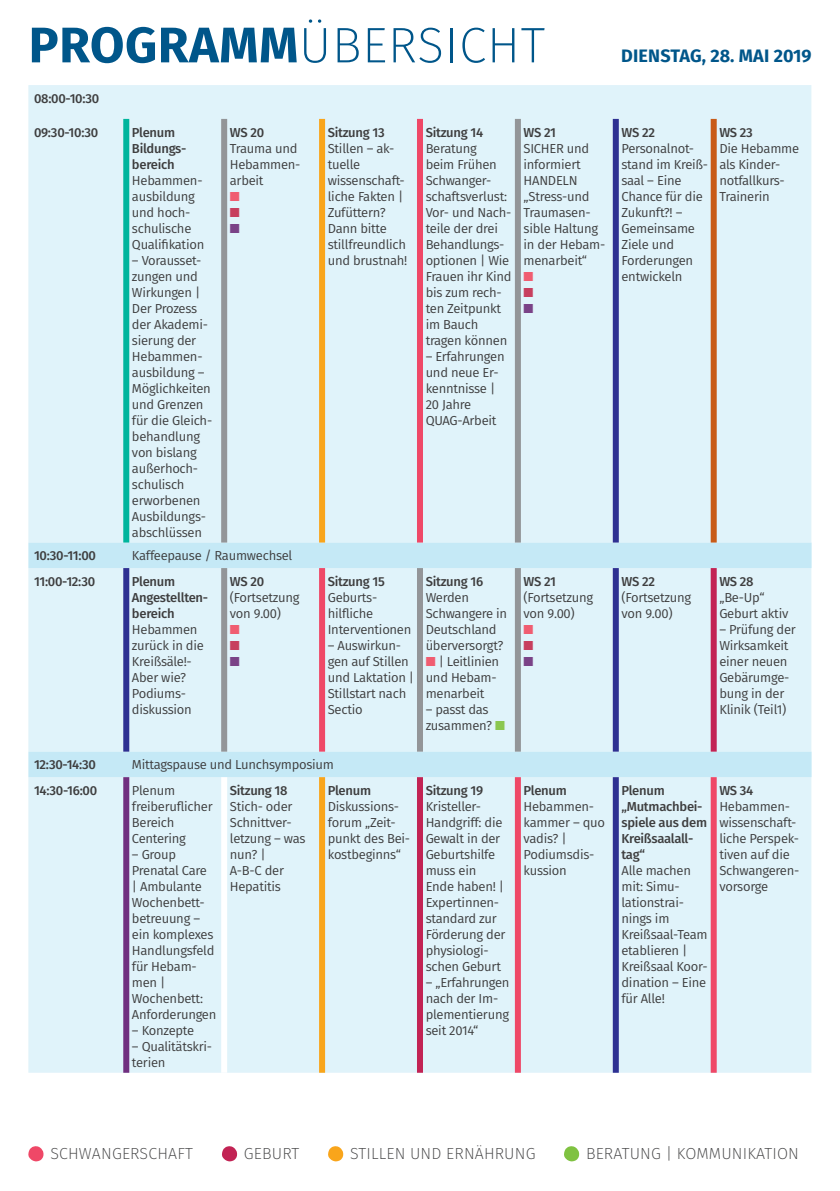
<style>
.page{position:relative;width:840px;height:1191px;background:#fff}
.page>*{position:absolute;margin:0;border:0;box-sizing:border-box;transform-origin:0 0}
.t1{font:200 50px "Fira Sans";letter-spacing:.01em;color:#00568a}
.t2{font:700 18px "Fira Sans";color:#00568a}
.t3{font:200 16px "Fira Sans";letter-spacing:.01em;color:#3e3e3f}
.t4{font:13px/16px "Fira Sans";letter-spacing:-.02em;color:#3e3e3f}
.t5{font:500 13px/16px "Fira Sans";letter-spacing:-.02em;color:#3e3e3f}
.t6{font:13px "Zapf Dingbats";color:#f05d71}
.t7{font:13px "Zapf Dingbats";color:#c73f5e}
.t8{font:13px "Zapf Dingbats";color:#7a4287}
.s1{font-weight:700}
.s2{color:#f05d71}
.s3{color:#8bc750}
</style>
<div class="page">
<div style="left:28px;top:85px;width:783px;height:987px;background:#e0f3fa"></div>
<svg style="left:811px;top:85px;width:1px;height:987px"></svg>
<svg style="left:28px;top:542px;width:783px;height:235px;background:#d9f0f8"></svg>
<div style="left:123px;top:119px;width:6px;height:423px;background:#00b59d"></div>
<div style="left:221px;top:119px;width:6px;height:423px;background:#939598"></div>
<div style="left:417px;top:119px;width:6px;height:423px;background:#ef4867"></div>
<div style="left:514px;top:119px;width:6px;height:423px;background:#939598"></div>
<div style="left:319px;top:568px;width:6px;height:183px;background:#ef4867"></div>
<div style="left:417px;top:568px;width:6px;height:183px;background:#939598"></div>
<div style="left:514px;top:568px;width:6px;height:183px;background:#939598"></div>
<div style="left:710px;top:568px;width:6px;height:183px;background:#c22354"></div>
<div style="left:221px;top:777px;width:6px;height:295px;background:#fff"></div>
<div style="left:123px;top:777px;width:6px;height:295px;background:#712f7f"></div>
<div style="left:319px;top:777px;width:6px;height:295px;background:#f9a51b"></div>
<div style="left:417px;top:777px;width:6px;height:295px;background:#c22354"></div>
<div style="left:514px;top:777px;width:6px;height:295px;background:#ef4867"></div>
<div style="left:710px;top:777px;width:6px;height:295px;background:#ef4867"></div>
<div style="left:612px;top:119px;width:6px;height:423px;background:#2e3092"></div>
<div style="left:123px;top:568px;width:6px;height:183px;background:#2e3092"></div>
<div style="left:221px;top:568px;width:6px;height:183px;background:#939598"></div>
<div style="left:612px;top:568px;width:6px;height:183px;background:#2e3092"></div>
<div style="left:612px;top:777px;width:6px;height:295px;background:#2e3092"></div>
<div style="left:319px;top:119px;width:6px;height:423px;background:#f9a51b"></div>
<div style="left:710px;top:119px;width:6px;height:423px;background:#c85b18"></div>
<svg style="left:28px;top:1146px;width:16px;height:15px"></svg>
<svg style="left:328px;top:1146px;width:15px;height:15px"></svg>
<svg style="left:222px;top:1146px;width:15px;height:15px"></svg>
<svg style="left:564px;top:1146px;width:15px;height:15px"></svg>
<h1 class="t1" style="left:29px;top:10px;width:517px"><span class="s1">PROGRAMM</span>ÜBERSICHT</h1>
<p class="t5" style="left:34px;top:90px;width:67px">08:00-10:30</p>
<p class="t5" style="left:34px;top:124px;width:66px">09:30-10:30</p>
<p class="t5" style="left:132px;top:124px;width:56px">Plenum<br>Bildungs&shy;bereich</p>
<p class="t4" style="left:132px;top:172px;width:74px">Hebammen&shy;ausbildung und hoch&shy;schulische<br>Qualifikation</p>
<p class="t4" style="left:132px;top:252px;width:82px">– Vorausset&shy;zungen und<br>Wirkungen |<br>Der Prozess der Akademi&shy;sierung der<br>Hebammen&shy;ausbildung –<br>Möglichkeiten und Grenzen für die Gleich&shy;behandlung von bislang außerhoch&shy;schulisch erworbenen<br>Ausbildungs&shy;abschlüssen</p>
<p class="t5" style="left:230px;top:124px;width:36px">WS 20</p>
<p class="t4" style="left:230px;top:140px;width:72px">Trauma und<br>Hebammen&shy;arbeit</p>
<p class="t6" style="left:230px;top:190px;width:11px">■</p>
<p class="t7" style="left:230px;top:206px;width:11px">■</p>
<p class="t8" style="left:230px;top:222px;width:11px">■</p>
<p class="t5" style="left:34px;top:547px;width:63px">10:30-11:00</p>
<p class="t4" style="left:132px;top:547px;width:162px">Kaffeepause / Raumwechsel</p>
<p class="t5" style="left:34px;top:573px;width:63px">11:00-12:30</p>
<p class="t5" style="left:132px;top:573px;width:78px">Plenum<br>Angestellten&shy;bereich</p>
<p class="t4" style="left:132px;top:621px;width:73px">Hebammen zurück in die<br>Kreißsäle!-<br>Aber wie?<br>Podiums&shy;diskussion</p>
<p class="t5" style="left:230px;top:573px;width:36px">WS 20</p>
<p class="t4" style="left:230px;top:589px;width:71px">(Fortsetzung von 9.00)</p>
<p class="t6" style="left:230px;top:623px;width:11px">■</p>
<p class="t7" style="left:230px;top:639px;width:11px">■</p>
<p class="t8" style="left:230px;top:655px;width:11px">■</p>
<p class="t5" style="left:327px;top:124px;width:58px">Sitzung 13</p>
<p class="t4" style="left:327px;top:140px;width:81px">Stillen – ak&shy;tuelle wissenschaft&shy;liche Fakten |<br>Zufüttern?<br>Dann bitte stillfreundlich und brustnah!</p>
<p class="t5" style="left:327px;top:573px;width:59px">Sitzung 15</p>
<p class="t4" style="left:327px;top:589px;width:85px">Geburts&shy;hilfliche<br>Interventionen</p>
<p class="t4" style="left:327px;top:637px;width:88px">– Auswirkun&shy;gen auf Stillen und Laktation |<br>Stillstart nach<br>Sectio</p>
<p class="t5" style="left:34px;top:756px;width:63px">12:30-14:30</p>
<p class="t4" style="left:132px;top:756px;width:203px">Mittagspause und Lunchsymposium</p>
<p class="t5" style="left:34px;top:782px;width:65px">14:30-16:00</p>
<p class="t4" style="left:132px;top:782px;width:82px">Plenum freiberuflicher<br>Bereich<br>Centering</p>
<p class="t4" style="left:132px;top:846px;width:86px">– Group<br>Prenatal Care<br>| Ambulante<br>Wochenbett&shy;betreuung – ein komplexes<br>Handlungsfeld für Hebam&shy;men |<br>Wochenbett:<br>Anforderungen</p>
<p class="t4" style="left:132px;top:1022px;width:64px">– Konzepte</p>
<p class="t4" style="left:132px;top:1038px;width:82px">– Qualitätskri&shy;terien</p>
<p class="t5" style="left:230px;top:782px;width:59px">Sitzung 18</p>
<p class="t4" style="left:230px;top:798px;width:77px">Stich- oder<br>Schnittver&shy;letzung – was nun? |<br>A-B-C der<br>Hepatitis</p>
<p class="t5" style="left:327px;top:782px;width:45px">Plenum</p>
<p class="t4" style="left:327px;top:798px;width:84px">Diskussions&shy;forum „Zeit&shy;punkt des Bei&shy;kostbeginns“</p>
<p class="t5" style="left:425px;top:124px;width:59px">Sitzung 14</p>
<p class="t4" style="left:425px;top:140px;width:87px">Beratung<br>beim Frühen<br>Schwanger&shy;schaftsverlust:<br>Vor- und Nach&shy;teile der drei<br>Behandlungs&shy;optionen | Wie<br>Frauen ihr Kind bis zum rech&shy;ten Zeitpunkt im Bauch tragen können</p>
<p class="t4" style="left:425px;top:348px;width:80px">– Erfahrungen und neue Er&shy;kenntnisse |<br>20 Jahre<br>QUAG-Arbeit</p>
<p class="t5" style="left:523px;top:124px;width:34px">WS 21</p>
<p class="t4" style="left:523px;top:140px;width:83px">SICHER und informiert<br>HANDELN „Stress-und<br>Traumasen&shy;sible Haltung in der Hebam&shy;menarbeit“</p>
<p class="t6" style="left:523px;top:270px;width:11px">■</p>
<p class="t7" style="left:523px;top:286px;width:11px">■</p>
<p class="t8" style="left:523px;top:302px;width:11px">■</p>
<p class="t5" style="left:425px;top:573px;width:59px">Sitzung 16</p>
<p class="t4" style="left:425px;top:589px;width:83px">Werden<br>Schwangere in<br>Deutschland überversorgt?</p>
<p class="t4" style="left:425px;top:653px;width:75px"><span class="s2">■</span> | Leitlinien und Hebam&shy;menarbeit</p>
<p class="t4" style="left:425px;top:701px;width:81px">– passt das zusammen? <span class="s3">■</span></p>
<p class="t5" style="left:523px;top:573px;width:34px">WS 21</p>
<p class="t4" style="left:523px;top:589px;width:71px">(Fortsetzung von 9.00)</p>
<p class="t6" style="left:523px;top:623px;width:11px">■</p>
<p class="t7" style="left:523px;top:639px;width:11px">■</p>
<p class="t8" style="left:523px;top:655px;width:11px">■</p>
<p class="t5" style="left:425px;top:782px;width:59px">Sitzung 19</p>
<p class="t4" style="left:425px;top:798px;width:81px">Kristeller-<br>Handgriff: die<br>Gewalt in der<br>Geburtshilfe muss ein<br>Ende haben! |<br>Expertinnen&shy;standard zur<br>Förderung der physiologi&shy;schen Geburt</p>
<p class="t4" style="left:425px;top:974px;width:85px">– „Erfahrungen nach der Im&shy;plementierung seit 2014“</p>
<p class="t5" style="left:523px;top:782px;width:45px">Plenum</p>
<p class="t4" style="left:523px;top:798px;width:83px">Hebammen&shy;kammer – quo vadis? |<br>Podiumsdis&shy;kussion</p>
<h2 class="t2" style="left:621px;top:41px;width:192px">DIENSTAG, 28. MAI 2019</h2>
<p class="t5" style="left:621px;top:124px;width:35px">WS 22</p>
<p class="t4" style="left:621px;top:140px;width:88px">Personalnot&shy;stand im Kreiß&shy;saal – Eine<br>Chance für die<br>Zukunft?! –<br>Gemeinsame<br>Ziele und<br>Forderungen entwickeln</p>
<p class="t5" style="left:719px;top:124px;width:35px">WS 23</p>
<p class="t4" style="left:719px;top:140px;width:81px">Die Hebamme als Kinder&shy;notfallkurs-<br>Trainerin</p>
<p class="t5" style="left:621px;top:573px;width:35px">WS 22</p>
<p class="t4" style="left:621px;top:589px;width:71px">(Fortsetzung von 9.00)</p>
<p class="t5" style="left:719px;top:573px;width:36px">WS 28</p>
<p class="t4" style="left:719px;top:589px;width:70px">„Be-Up“<br>Geburt aktiv</p>
<p class="t4" style="left:719px;top:621px;width:78px">– Prüfung der<br>Wirksamkeit einer neuen<br>Gebärumge&shy;bung in der<br>Klinik (Teil1)</p>
<p class="t5" style="left:621px;top:782px;width:87px">Plenum „Mutmachbei&shy;spiele aus dem<br>Kreißsaalall&shy;tag“</p>
<p class="t4" style="left:621px;top:862px;width:88px">Alle machen mit: Simu&shy;lationstrai&shy;nings im<br>Kreißsaal-Team etablieren |<br>Kreißsaal Koor&shy;dination – Eine für Alle!</p>
<p class="t5" style="left:719px;top:782px;width:35px">WS 34</p>
<p class="t4" style="left:719px;top:798px;width:81px">Hebammen&shy;wissenschaft&shy;liche Perspek&shy;tiven auf die<br>Schwangeren&shy;vorsorge</p>
<p class="t3" style="left:50px;top:1142px;width:144px">SCHWANGERSCHAFT</p>
<p class="t3" style="left:244px;top:1142px;width:57px">GEBURT</p>
<p class="t3" style="left:350px;top:1142px;width:187px">STILLEN UND ERNÄHRUNG</p>
<p class="t3" style="left:585px;top:1142px;width:214px">BERATUNG | KOMMUNIKATION</p>
</div>
